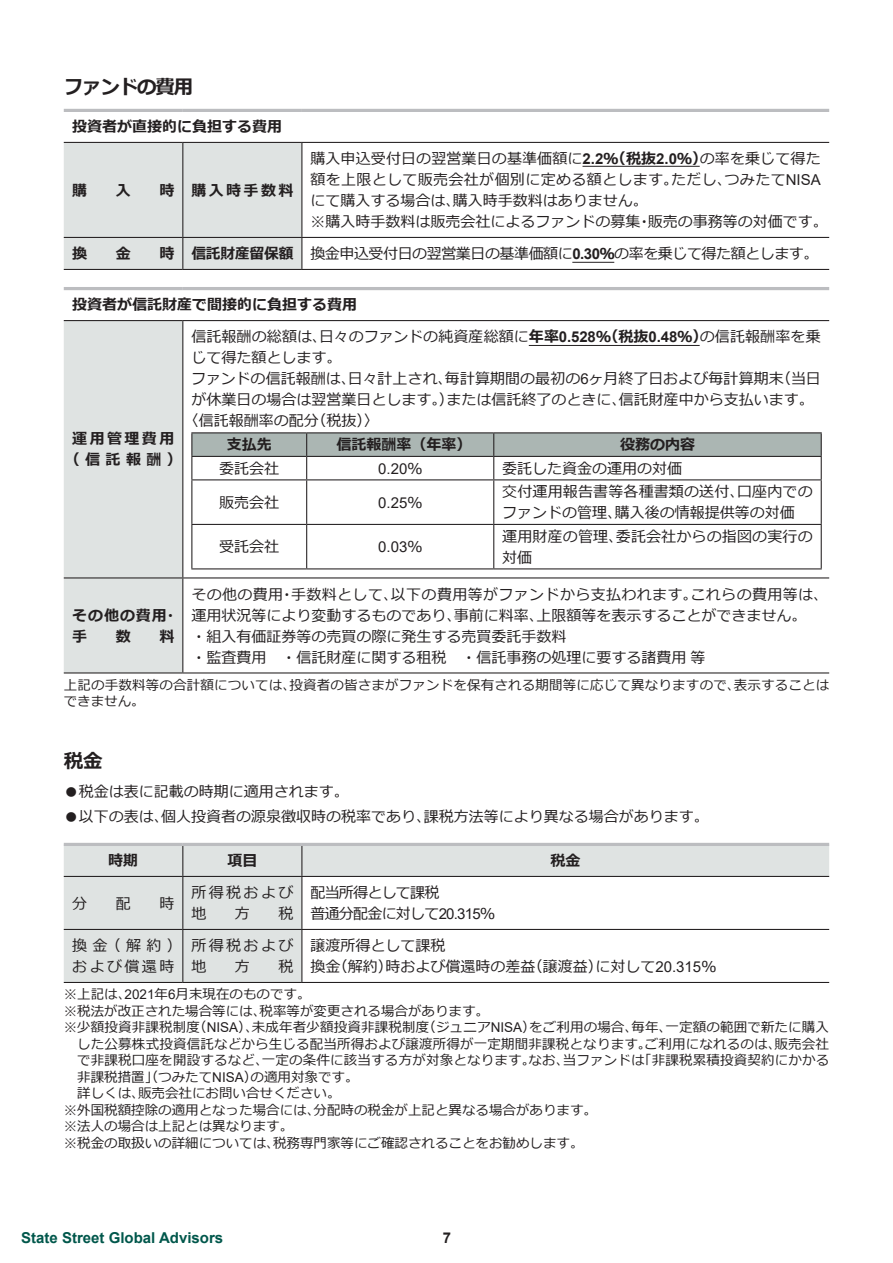
<style>
.page{position:relative;width:893px;height:1263px;background:#fff}
.page>*{position:absolute;margin:0;border:0;box-sizing:border-box;transform-origin:0 0}
.t1{font:700 19.5px "Meiryo";letter-spacing:-.06em;color:#231f20}
.t2{font:15px/21px "Meiryo";color:#231f20}
.t3{font:700 15px/21px "Meiryo";color:#231f20}
.t4{font:15px "Meiryo";letter-spacing:-.03em;color:#231f20}
.t5{font:700 15px "Arial";color:#01574b}
.t6{font:15px/21px "Meiryo";letter-spacing:-.05em;color:#231f20}
.t7{font:15px "Arial";color:#231f20}
.t8{font:700 15px/21px "Meiryo";letter-spacing:.16em;color:#231f20;text-align:center}
.t9{font:15px/21px "Meiryo";letter-spacing:.16em;color:#231f20}
.t10{font:700 14.85px "Arial";color:#231f20}
.t11{font:13.5px/16.5px "Meiryo";letter-spacing:.01em;color:#231f20}
.s1{font-family:"Arial";font-weight:700}
.s2{font-weight:700}
.s3{font-family:"Arial"}
.s4{font-family:"Meiryo"}
</style>
<div class="page">
<div style="left:64px;top:143px;width:237px;height:126px;background:#dfe3e2"></div>
<hr style="left:64px;top:109px;width:119px;height:3px;background:#bcbdc0">
<hr style="left:183px;top:109px;width:119px;height:3px;background:#bcbdc0">
<hr style="left:302px;top:109px;width:527px;height:3px;background:#bcbdc0">
<hr style="left:64px;top:142px;width:119px;height:1px;background:#231f20">
<hr style="left:183px;top:142px;width:119px;height:1px;background:#231f20">
<hr style="left:182px;top:143px;width:1px;height:94px;background:#231f20">
<hr style="left:302px;top:142px;width:527px;height:1px;background:#231f20">
<hr style="left:301px;top:143px;width:1px;height:94px;background:#231f20">
<hr style="left:64px;top:237px;width:119px;height:1px;background:#231f20">
<hr style="left:183px;top:237px;width:119px;height:1px;background:#231f20">
<hr style="left:182px;top:238px;width:1px;height:31px;background:#231f20">
<hr style="left:302px;top:237px;width:527px;height:1px;background:#231f20">
<hr style="left:301px;top:238px;width:1px;height:31px;background:#231f20">
<hr style="left:64px;top:269px;width:119px;height:1px;background:#231f20">
<hr style="left:183px;top:269px;width:119px;height:1px;background:#231f20">
<hr style="left:302px;top:269px;width:527px;height:1px;background:#231f20">
<hr style="left:582px;top:166px;width:118px;height:1px;background:#231f20">
<hr style="left:572px;top:262px;width:42px;height:1px;background:#231f20">
<div style="left:64px;top:321px;width:118px;height:351px;background:#dfe3e2"></div>
<hr style="left:64px;top:320px;width:119px;height:1px;background:#231f20">
<hr style="left:183px;top:320px;width:646px;height:1px;background:#231f20">
<hr style="left:182px;top:321px;width:1px;height:256px;background:#231f20">
<hr style="left:64px;top:577px;width:119px;height:1px;background:#231f20">
<hr style="left:183px;top:577px;width:646px;height:1px;background:#231f20">
<hr style="left:182px;top:578px;width:1px;height:94px;background:#231f20">
<hr style="left:64px;top:672px;width:119px;height:1px;background:#231f20">
<hr style="left:183px;top:672px;width:646px;height:1px;background:#231f20">
<hr style="left:64px;top:287px;width:119px;height:3px;background:#bcbdc0">
<hr style="left:183px;top:287px;width:646px;height:3px;background:#bcbdc0">
<hr style="left:529px;top:345px;width:171px;height:1px;background:#231f20">
<hr style="left:191px;top:432px;width:116px;height:1px;background:#231f20">
<hr style="left:307px;top:432px;width:187px;height:1px;background:#231f20">
<hr style="left:494px;top:432px;width:328px;height:1px;background:#231f20">
<svg style="left:191px;top:433px;width:631px;height:46px"></svg>
<hr style="left:191px;top:479px;width:116px;height:1px;background:#231f20">
<hr style="left:191px;top:480px;width:1px;height:44px;background:#231f20">
<hr style="left:307px;top:479px;width:187px;height:1px;background:#231f20">
<hr style="left:306px;top:480px;width:1px;height:44px;background:#231f20">
<hr style="left:494px;top:479px;width:328px;height:1px;background:#231f20">
<hr style="left:493px;top:480px;width:1px;height:44px;background:#231f20">
<hr style="left:821px;top:480px;width:1px;height:44px;background:#231f20">
<hr style="left:191px;top:524px;width:116px;height:1px;background:#231f20">
<hr style="left:191px;top:525px;width:1px;height:43px;background:#231f20">
<hr style="left:307px;top:524px;width:187px;height:1px;background:#231f20">
<hr style="left:306px;top:525px;width:1px;height:43px;background:#231f20">
<hr style="left:494px;top:524px;width:328px;height:1px;background:#231f20">
<hr style="left:493px;top:525px;width:1px;height:43px;background:#231f20">
<hr style="left:821px;top:525px;width:1px;height:43px;background:#231f20">
<hr style="left:191px;top:568px;width:116px;height:1px;background:#231f20">
<hr style="left:307px;top:568px;width:187px;height:1px;background:#231f20">
<hr style="left:494px;top:568px;width:328px;height:1px;background:#231f20">
<svg style="left:64px;top:846px;width:765px;height:136px"></svg>
<hr style="left:64px;top:843px;width:119px;height:3px;background:#bcbdc0">
<hr style="left:183px;top:843px;width:119px;height:3px;background:#bcbdc0">
<hr style="left:302px;top:843px;width:527px;height:3px;background:#bcbdc0">
<hr style="left:182px;top:846px;width:1px;height:30px;background:#231f20">
<hr style="left:301px;top:846px;width:1px;height:30px;background:#231f20">
<hr style="left:64px;top:876px;width:119px;height:1px;background:#231f20">
<hr style="left:183px;top:876px;width:119px;height:1px;background:#231f20">
<hr style="left:182px;top:877px;width:1px;height:52px;background:#231f20">
<hr style="left:302px;top:876px;width:527px;height:1px;background:#231f20">
<hr style="left:301px;top:877px;width:1px;height:52px;background:#231f20">
<hr style="left:64px;top:929px;width:119px;height:1px;background:#231f20">
<hr style="left:183px;top:929px;width:119px;height:1px;background:#231f20">
<hr style="left:182px;top:930px;width:1px;height:52px;background:#231f20">
<hr style="left:302px;top:929px;width:527px;height:1px;background:#231f20">
<hr style="left:301px;top:930px;width:1px;height:52px;background:#231f20">
<hr style="left:64px;top:982px;width:119px;height:1px;background:#231f20">
<hr style="left:183px;top:982px;width:119px;height:1px;background:#231f20">
<hr style="left:302px;top:982px;width:527px;height:1px;background:#231f20">
<h1 class="t1" style="left:64px;top:73px;width:131px">ファンドの費用</h1>
<p class="t3" style="left:72px;top:117px;width:211px">投資者が直接的に負担する費用</p>
<p class="t3" style="left:72px;top:180px;width:16px">購</p>
<p class="t3" style="left:116px;top:180px;width:16px">入</p>
<p class="t3" style="left:159px;top:180px;width:136px">時 購入時手数料</p>
<p class="t2" style="left:310px;top:149px;width:519px">購入申込受付日の翌営業日の基準価額に<span class="s1">2.2</span><span class="s2">％（税抜</span><span class="s1">2.0</span><span class="s2">％）</span>の率を乗じて得た額を上限として販売会社が個別に定める額とします。ただし、つみたて<span class="s3">NISA</span>にて購入する場合は、購入時手数料はありません。<br>※購入時手数料は販売会社によるファンドの募集・販売の事務等の対価です。</p>
<p class="t3" style="left:72px;top:244px;width:16px">換</p>
<p class="t3" style="left:116px;top:244px;width:16px">金</p>
<p class="t4" style="left:159px;top:243px;width:661px"><span class="s2">時 信託財産留保額</span> 換金申込受付日の翌営業日の基準価額に<span class="s1">0.30</span><span class="s2">％</span>の率を乗じて得た額とします。</p>
<p class="t3" style="left:72px;top:295px;width:287px">投資者が信託財産で間接的に負担する費用</p>
<p class="t8" style="left:65px;top:429px;width:119px">運用管理費用（信託報酬）</p>
<p class="t2" style="left:191px;top:327px;width:631px">信託報酬の総額は、日々のファンドの純資産総額に<span class="s2">年率</span><span class="s1">0.528</span><span class="s2">％（税抜</span><span class="s1">0.48</span><span class="s2">％）</span>の信託報酬率を乗</p>
<p class="t2" style="left:191px;top:348px;width:151px">じて得た額とします。</p>
<p class="t2" style="left:191px;top:369px;width:631px">ファンドの信託報酬は、日々計上され、毎計算期間の最初の<span class="s3">6</span>ヶ月終了日および毎計算期末（当日</p>
<p class="t2" style="left:191px;top:390px;width:624px">が休業日の場合は翌営業日とします。）または信託終了のときに、信託財産中から支払います。</p>
<p class="t2" style="left:184px;top:411px;width:196px">〈信託報酬率の配分（税抜）〉</p>
<p class="t3" style="left:227px;top:435px;width:46px">支払先</p>
<p class="t3" style="left:336px;top:435px;width:136px">信託報酬率（年率）</p>
<p class="t3" style="left:620px;top:435px;width:76px">役務の内容</p>
<p class="t2" style="left:219px;top:459px;width:61px">委託会社</p>
<p class="t7" style="left:378px;top:458px;width:46px">0.20<span class="s4">％</span></p>
<p class="t2" style="left:502px;top:459px;width:181px">委託した資金の運用の対価</p>
<p class="t2" style="left:219px;top:493px;width:61px">販売会社</p>
<p class="t7" style="left:378px;top:492px;width:46px">0.25<span class="s4">％</span></p>
<p class="t2" style="left:502px;top:482px;width:312px">交付運用報告書等各種書類の送付、口座内でのファンドの管理、購入後の情報提供等の対価</p>
<p class="t2" style="left:219px;top:537px;width:61px">受託会社</p>
<p class="t7" style="left:378px;top:537px;width:46px">0.03<span class="s4">％</span></p>
<p class="t2" style="left:502px;top:527px;width:312px">運用財産の管理、委託会社からの指図の実行の対価</p>
<p class="t2" style="left:191px;top:584px;width:638px">その他の費用・手数料として、以下の費用等がファンドから支払われます。これらの費用等は、運用状況等により変動するものであり、事前に料率、上限額等を表示することができません。<br>・組入有価証券等の売買の際に発生する売買委託手数料<br>・監査費用　・信託財産に関する租税　・信託事務の処理に要する諸費用等</p>
<p class="t11" style="left:64px;top:677px;width:767px">上記の手数料等の合計額については、投資者の皆さまがファンドを保有される期間等に応じて異なりますので、表示することはできません。</p>
<p class="t3" style="left:72px;top:605px;width:107px">その他の費用・手</p>
<p class="t3" style="left:116px;top:626px;width:16px">数</p>
<p class="t3" style="left:159px;top:626px;width:16px">料</p>
<h1 class="t1" style="left:64px;top:747px;width:40px">税金</h1>
<p class="t2" style="left:64px;top:781px;width:286px">●税金は表に記載の時期に適用されます。</p>
<p class="t2" style="left:64px;top:807px;width:647px">●以下の表は、個人投資者の源泉徴収時の税率であり、課税方法等により異なる場合があります。</p>
<p class="t3" style="left:108px;top:851px;width:31px">時期</p>
<p class="t3" style="left:227px;top:851px;width:31px">項目</p>
<p class="t3" style="left:551px;top:851px;width:31px">税金</p>
<p class="t2" style="left:72px;top:893px;width:16px">分</p>
<p class="t2" style="left:116px;top:893px;width:16px">配</p>
<p class="t2" style="left:159px;top:893px;width:16px">時</p>
<p class="t2" style="left:191px;top:883px;width:104px">所得税および地</p>
<p class="t6" style="left:310px;top:883px;width:186px">配当所得として課税<br>普通分配金に対して<span class="s3">20.315</span>％</p>
<p class="t2" style="left:235px;top:904px;width:16px">方</p>
<p class="t2" style="left:278px;top:904px;width:16px">税</p>
<p class="t9" style="left:72px;top:936px;width:111px">換金（解約）および償還時</p>
<p class="t2" style="left:191px;top:936px;width:104px">所得税および地</p>
<p class="t2" style="left:235px;top:957px;width:16px">方</p>
<p class="t2" style="left:278px;top:957px;width:16px">税</p>
<p class="t2" style="left:310px;top:936px;width:407px">譲渡所得として課税<br>換金（解約）時および償還時の差益（譲渡益）に対して<span class="s3">20.315</span>％</p>
<p class="t11" style="left:64px;top:987px;width:248px">※上記は、<span class="s3">2021</span>年<span class="s3">6</span>月末現在のものです。</p>
<p class="t11" style="left:64px;top:1003px;width:427px">※税法が改正された場合等には、税率等が変更される場合があります。</p>
<p class="t11" style="left:64px;top:1020px;width:767px">※少額投資非課税制度（<span class="s3">NISA</span>）、未成年者少額投資非課税制度（ジュニア<span class="s3">NISA</span>）をご利用の場合、毎年、一定額の範囲で新たに購入</p>
<p class="t11" style="left:77px;top:1036px;width:753px">した公募株式投資信託などから生じる配当所得および譲渡所得が一定期間非課税となります。ご利用になれるのは、販売会社</p>
<p class="t11" style="left:77px;top:1053px;width:754px">で非課税口座を開設するなど、一定の条件に該当する方が対象となります。なお、当ファンドは「非課税累積投資契約にかかる</p>
<p class="t11" style="left:77px;top:1069px;width:283px">非課税措置」（つみたて<span class="s3">NISA</span>）の適用対象です。</p>
<p class="t11" style="left:77px;top:1086px;width:265px">詳しくは、販売会社にお問い合せください。</p>
<p class="t11" style="left:64px;top:1102px;width:535px">※外国税額控除の適用となった場合には、分配時の税金が上記と異なる場合があります。</p>
<p class="t11" style="left:64px;top:1119px;width:231px">※法人の場合は上記とは異なります。</p>
<p class="t11" style="left:64px;top:1135px;width:521px">※税金の取扱いの詳細については、税務専門家等にご確認されることをお勧めします。</p>
<p class="t5" style="left:21px;top:1227px;width:203px">State Street Global Advisors</p>
<p class="t10" style="left:443px;top:1227px;width:10px">7</p>
</div>
